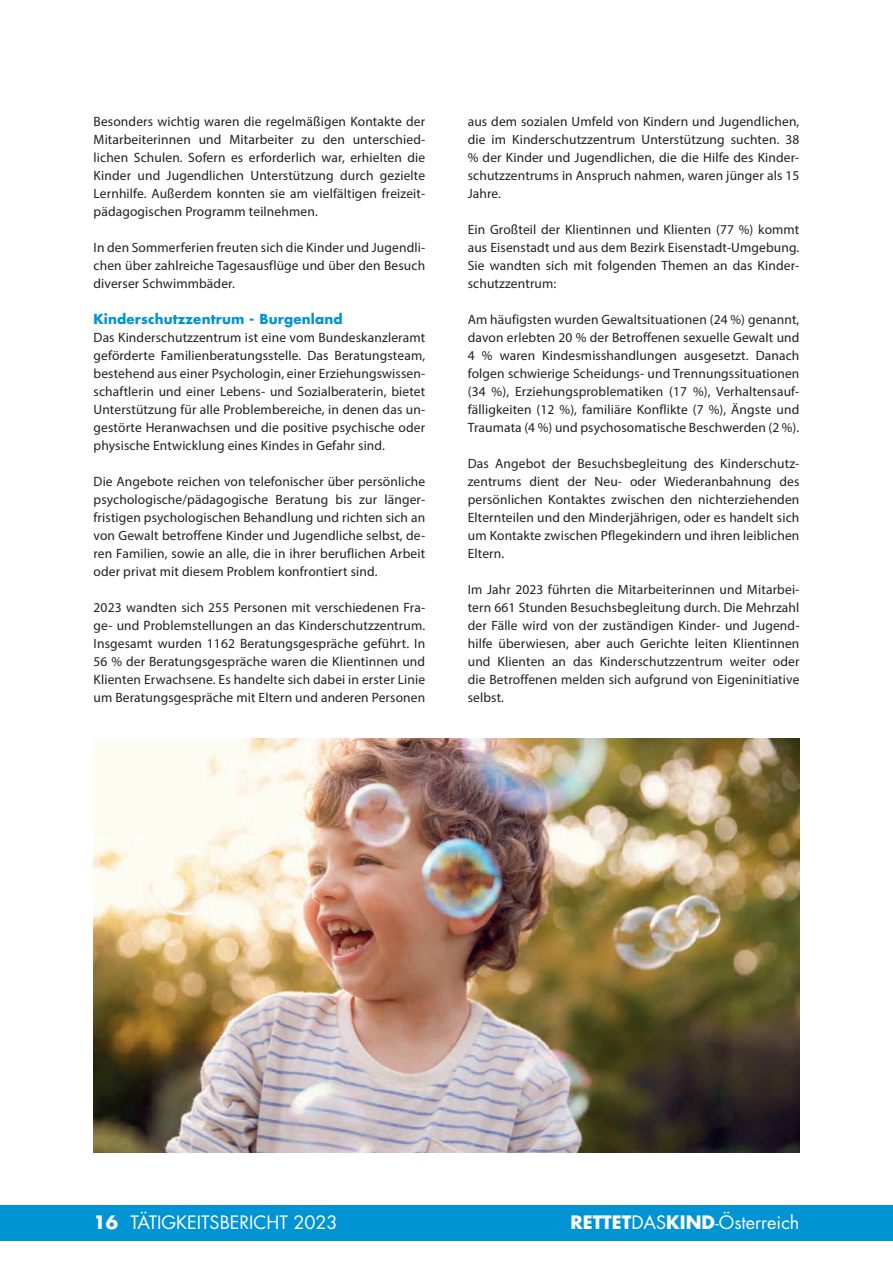
<style>
.page{position:relative;width:893px;height:1263px;background:#fff}
.page>*{position:absolute;margin:0;border:0;box-sizing:border-box;transform-origin:0 0}
.t1{font:18px "Futura Std";color:#fff}
.t2{font:13.5px/18px "Myriad Pro";letter-spacing:.01em;color:#231f20;text-align:justify}
.t3{font:700 13.5px "Futura Std";letter-spacing:.01em;color:#0094d5}
.s1{font-weight:700}
</style>
<div class="page">
<div style="left:0;top:1205px;width:893px;height:35px;background:#0094d5"></div>
<img style="left:94px;top:738px;width:705px;height:414px">
<p class="t2" style="left:94px;top:112px;width:333px">Besonders wichtig waren die regelmäßigen Kontakte der Mitarbeiterinnen und Mitarbeiter zu den unterschied&shy;lichen Schulen. Sofern es erforderlich war, erhielten die Kinder und Jugendlichen Unterstützung durch gezielte Lernhilfe. Außerdem konnten sie am vielfältigen freizeit&shy;pädagogischen Programm teilnehmen.</p>
<p class="t2" style="left:94px;top:238px;width:333px">In den Sommerferien freuten sich die Kinder und Jugendli&shy;chen über zahlreiche Tagesausflüge und über den Besuch diverser Schwimmbäder.</p>
<p class="t3" style="left:94px;top:310px;width:251px">Kinderschutzzentrum - Burgenland</p>
<p class="t2" style="left:94px;top:328px;width:333px">Das Kinderschutzzentrum ist eine vom Bundeskanzleramt geförderte Familienberatungsstelle. Das Beratungsteam, bestehend aus einer Psychologin, einer Erziehungswissen&shy;schaftlerin und einer Lebens- und Sozialberaterin, bietet Unterstützung für alle Problembereiche, in denen das un&shy;gestörte Heranwachsen und die positive psychische oder physische Entwicklung eines Kindes in Gefahr sind.</p>
<p class="t2" style="left:94px;top:472px;width:333px">Die Angebote reichen von telefonischer über persönliche psychologische/pädagogische Beratung bis zur länger&shy;fristigen psychologischen Behandlung und richten sich an von Gewalt betroffene Kinder und Jugendliche selbst, de&shy;ren Familien, sowie an alle, die in ihrer beruflichen Arbeit oder privat mit diesem Problem konfrontiert sind.</p>
<p class="t2" style="left:94px;top:598px;width:333px">2023 wandten sich 255 Personen mit verschiedenen Fra&shy;ge- und Problemstellungen an das Kinderschutzzentrum.<br>Insgesamt wurden 1162 Beratungsgespräche geführt. In 56 % der Beratungsgespräche waren die Klientinnen und Klienten Erwachsene. Es handelte sich dabei in erster Linie um Beratungsgespräche mit Eltern und anderen Personen</p>
<p class="t2" style="left:468px;top:112px;width:333px">aus dem sozialen Umfeld von Kindern und Jugendlichen, die im Kinderschutzzentrum Unterstützung suchten. 38 % der Kinder und Jugendlichen, die die Hilfe des Kinder&shy;schutzzentrums in Anspruch nahmen, waren jünger als 15<br>Jahre.</p>
<p class="t2" style="left:468px;top:220px;width:333px">Ein Großteil der Klientinnen und Klienten (77 %) kommt aus Eisenstadt und aus dem Bezirk Eisenstadt-Umgebung.<br>Sie wandten sich mit folgenden Themen an das Kinder&shy;schutzzentrum:</p>
<p class="t2" style="left:468px;top:310px;width:333px">Am häufigsten wurden Gewaltsituationen (24 %) genannt, davon erlebten 20 % der Betroffenen sexuelle Gewalt und 4 % waren Kindesmisshandlungen ausgesetzt. Danach folgen schwierige Scheidungs- und Trennungssituationen (34 %), Erziehungsproblematiken (17 %), Verhaltensauf&shy;fälligkeiten (12 %), familiäre Konflikte (7 %), Ängste und Traumata (4 %) und psychosomatische Beschwerden (2 %).</p>
<p class="t2" style="left:468px;top:454px;width:333px">Das Angebot der Besuchsbegleitung des Kinderschutz&shy;zentrums dient der Neu- oder Wiederanbahnung des persönlichen Kontaktes zwischen den nichterziehenden Elternteilen und den Minderjährigen, oder es handelt sich um Kontakte zwischen Pflegekindern und ihren leiblichen Eltern.</p>
<p class="t2" style="left:468px;top:580px;width:333px">Im Jahr 2023 führten die Mitarbeiterinnen und Mitarbei&shy;tern 661 Stunden Besuchsbegleitung durch. Die Mehrzahl der Fälle wird von der zuständigen Kinder- und Jugend&shy;hilfe überwiesen, aber auch Gerichte leiten Klientinnen und Klienten an das Kinderschutzzentrum weiter oder die Betroffenen melden sich aufgrund von Eigeninitiative selbst.</p>
<h1 class="t1" style="left:94px;top:1211px;width:246px"><span class="s1">16</span> TÄTIGKEITSBERICHT 2023</h1>
<h1 class="t1" style="left:571px;top:1211px;width:230px"><span class="s1">RETTET</span>DAS<span class="s1">KIND</span>-Österreich</h1>
</div>
